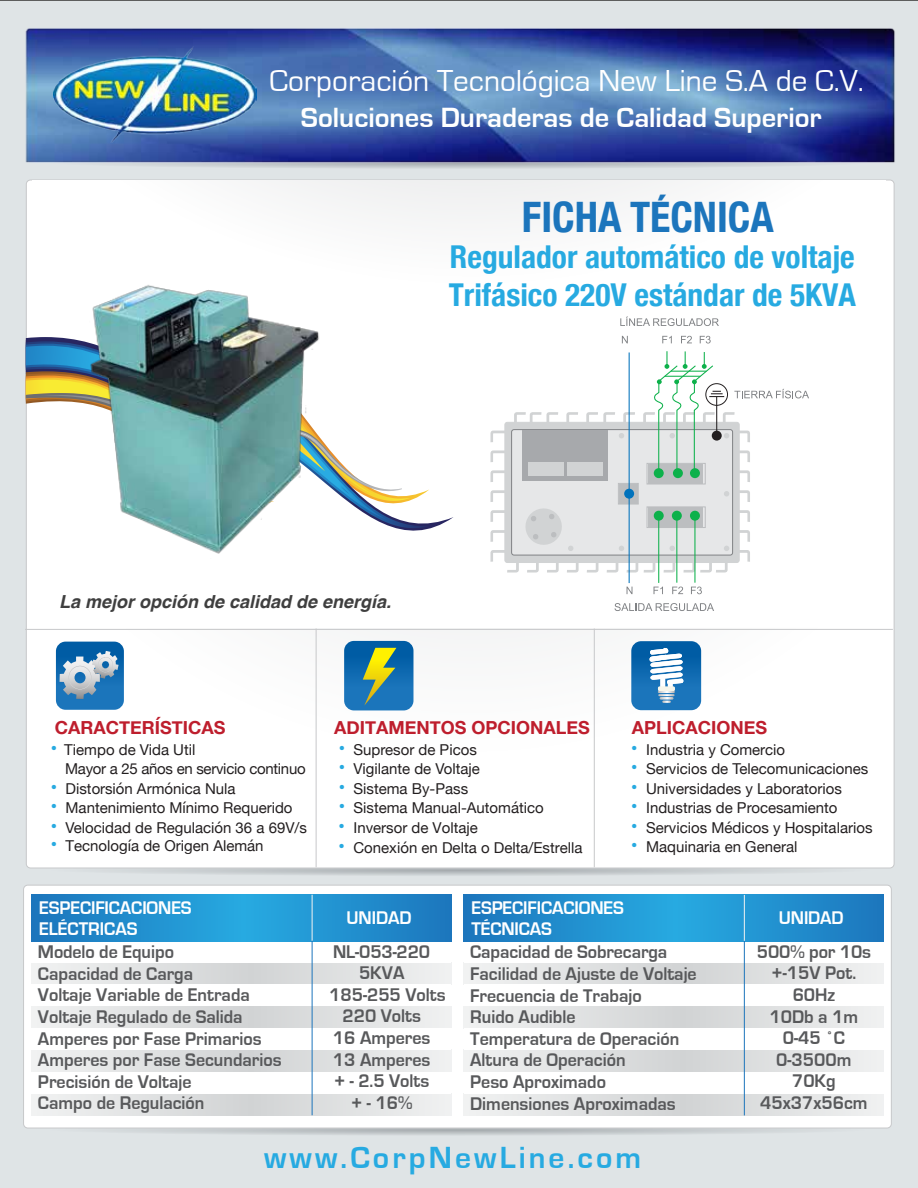
<style>
.page{position:relative;width:918px;height:1188px;background:#fff}
.page>*{position:absolute;margin:0;border:0;box-sizing:border-box;transform-origin:0 0}
.t1{font:700 condensed 42px "Helvetica Neue";color:#1c75bc}
.t2{font:700 condensed 31.5px/37.8px "Helvetica Neue";color:#27aae1}
.t3{font:700 31.5px "Eurostile";letter-spacing:.1em;color:#27aae1}
.t4{font:31.2px "Eurostile";color:#fff}
.t5{font:700 28.65px "Eurostile";color:#fff}
.t6{font:700 18.9px/21.6px "Eurostile";color:#58595b;scale:.95 1}
.t7{font:700 18.9px/21.6px "Eurostile";letter-spacing:-.005em;color:#fff;scale:.95 1}
.t8{font:700 18px "Helvetica Neue";color:#be1e2d}
.t9{font:italic 700 18px "Helvetica";color:#3f3f3f}
.t10{font:15px "Helvetica Neue";color:#231f20}
.t11{font:15px/19.5px "Helvetica Neue";letter-spacing:-.02em;color:#231f20}
.s1{font-size:19.5px;color:#27aae1}
</style>
<div class="page">
<div style="left:0;top:2px;width:918px;height:1186px;background:#dfe4e6"></div>
<svg style="left:51px;top:868px;width:816px;height:8px"></svg>
<div style="left:26px;top:180px;width:868px;height:688px;background:#fff;border-radius:4px"></div>
<img style="left:25px;top:28px;width:870px;height:140px">
<svg style="left:26px;top:337px;width:407px;height:192px"></svg>
<img style="left:53px;top:47px;width:203px;height:95px">
<svg style="left:49px;top:1128px;width:817px;height:7px"></svg>
<svg style="left:55px;top:628px;width:681px;height:154px"></svg>
<hr style="left:25px;top:629px;width:868px;height:1px;background:#c7c8ca">
<hr style="left:316px;top:628px;width:1px;height:239px;background:#c7c8ca">
<hr style="left:594px;top:629px;width:1px;height:238px;background:#c7c8ca">
<div style="left:24px;top:885px;width:867px;height:243px;background:#fff;border-radius:4px"></div>
<div style="left:23px;top:885px;width:869px;height:243px;border:1px solid #c7c8ca;border-radius:4px"></div>
<svg style="left:586px;top:555px;width:13px;height:18px"></svg>
<svg style="left:566px;top:412px;width:13px;height:17px"></svg>
<svg style="left:733px;top:509px;width:17px;height:14px"></svg>
<div style="left:512px;top:430px;width:221px;height:125px;background:#e6e7e8;border-radius:2px"></div>
<div style="left:649px;top:508px;width:54px;height:19px;background:#bcbec0"></div>
<div style="left:647px;top:507px;width:59px;height:21px;border:1px solid #bcbec0"></div>
<div style="left:647px;top:463px;width:59px;height:21px;border:1px solid #bcbec0"></div>
<div style="left:619px;top:484px;width:19px;height:19px;background:#bcbec0"></div>
<div style="left:618px;top:483px;width:21px;height:21px;border:1px solid #bcbec0"></div>
<div style="left:522px;top:430px;width:86px;height:50px;background:#a7a9ac"></div>
<div style="left:528px;top:462px;width:36px;height:14px;background:#d1d3d4"></div>
<div style="left:567px;top:462px;width:36px;height:14px;background:#d1d3d4"></div>
<div style="left:624px;top:489px;width:10px;height:10px;background:#0072bc;border-radius:50%"></div>
<hr style="left:629px;top:352px;width:1px;height:231px;background:#0072bc">
<svg style="left:606px;top:546px;width:50px;height:27px"></svg>
<svg style="left:663px;top:546px;width:13px;height:27px"></svg>
<svg style="left:586px;top:411px;width:50px;height:27px"></svg>
<svg style="left:683px;top:529px;width:67px;height:44px"></svg>
<svg style="left:724px;top:490px;width:26px;height:13px"></svg>
<svg style="left:620px;top:316px;width:99px;height:10px"></svg>
<svg style="left:622px;top:336px;width:6px;height:7px"></svg>
<svg style="left:627px;top:587px;width:5px;height:7px"></svg>
<div style="left:672px;top:511px;width:10px;height:10px;background:#0db14b;border-radius:50%"></div>
<div style="left:654px;top:511px;width:10px;height:10px;background:#0db14b;border-radius:50%"></div>
<div style="left:690px;top:511px;width:10px;height:10px;background:#0db14b;border-radius:50%"></div>
<hr style="left:658px;top:514px;width:1px;height:69px;background:#0db14b">
<hr style="left:676px;top:514px;width:1px;height:69px;background:#0db14b">
<hr style="left:694px;top:514px;width:1px;height:69px;background:#0db14b">
<svg style="left:662px;top:336px;width:10px;height:7px"></svg>
<svg style="left:681px;top:336px;width:11px;height:7px"></svg>
<svg style="left:700px;top:336px;width:11px;height:8px"></svg>
<svg style="left:654px;top:587px;width:9px;height:7px"></svg>
<svg style="left:672px;top:587px;width:11px;height:7px"></svg>
<svg style="left:691px;top:587px;width:11px;height:7px"></svg>
<svg style="left:642px;top:351px;width:167px;height:132px"></svg>
<div style="left:705px;top:383px;width:23px;height:23px;border:1px solid #231f20;border-radius:50%"></div>
<svg style="left:615px;top:603px;width:99px;height:8px"></svg>
<svg style="left:490px;top:490px;width:89px;height:83px"></svg>
<svg style="left:490px;top:470px;width:19px;height:13px"></svg>
<svg style="left:490px;top:450px;width:19px;height:13px"></svg>
<svg style="left:490px;top:412px;width:69px;height:31px"></svg>
<svg style="left:56px;top:642px;width:68px;height:68px"></svg>
<svg style="left:344px;top:641px;width:69px;height:69px"></svg>
<svg style="left:631px;top:641px;width:70px;height:69px"></svg>
<svg style="left:31px;top:895px;width:420px;height:220px"></svg>
<svg style="left:464px;top:895px;width:420px;height:220px"></svg>
<img style="left:85px;top:285px;width:246px;height:269px">
<h3 class="t4" style="left:269px;top:64px;width:596px">Corporación Tecnológica New Line S.A de C.V.</h3>
<h3 class="t5" style="left:301px;top:102px;width:522px">Soluciones Duraderas de Calidad Superior</h3>
<h1 class="t1" style="left:522px;top:183px;width:253px">FICHA TÉCNICA</h1>
<h2 class="t2" style="left:449px;top:236px;width:409px">Regulador automático de voltaje<br>Trifásico 220V estándar de 5KVA</h2>
<p class="t9" style="left:59px;top:587px;width:334px">La mejor opción de calidad de energía.</p>
<p class="t8" style="left:55px;top:714px;width:172px">CARACTERÍSTICAS</p>
<p class="t8" style="left:334px;top:714px;width:257px">ADITAMENTOS OPCIONALES</p>
<p class="t8" style="left:632px;top:714px;width:137px">APLICACIONES</p>
<p class="t11" style="left:65px;top:740px;width:242px;text-indent:-15px"><span class="s1">•</span> Tiempo de Vida Util<br>Mayor a 25 años en servicio continuo</p>
<p class="t10" style="left:50px;top:777px;width:187px"><span class="s1">•</span> Distorsión Armónica Nula</p>
<p class="t10" style="left:50px;top:797px;width:244px"><span class="s1">•</span> Mantenimiento Mínimo Requerido</p>
<p class="t10" style="left:50px;top:816px;width:258px"><span class="s1">•</span> Velocidad de Regulación 36 a 69V/s</p>
<p class="t10" style="left:338px;top:738px;width:140px"><span class="s1">•</span> Supresor de Picos</p>
<p class="t10" style="left:338px;top:758px;width:143px"><span class="s1">•</span> Vigilante de Voltaje</p>
<p class="t10" style="left:338px;top:777px;width:131px"><span class="s1">•</span> Sistema By-Pass</p>
<p class="t10" style="left:338px;top:797px;width:207px"><span class="s1">•</span> Sistema Manual-Automático</p>
<p class="t10" style="left:338px;top:817px;width:141px"><span class="s1">•</span> Inversor de Voltaje</p>
<p class="t10" style="left:50px;top:835px;width:215px"><span class="s1">•</span> Tecnología de Origen Alemán</p>
<p class="t10" style="left:338px;top:837px;width:246px"><span class="s1">•</span> Conexión en Delta o Delta/Estrella</p>
<p class="t10" style="left:631px;top:738px;width:156px"><span class="s1">•</span> Industria y Comercio</p>
<p class="t10" style="left:631px;top:758px;width:239px"><span class="s1">•</span> Servicios de Telecomunicaciones</p>
<p class="t10" style="left:631px;top:777px;width:213px"><span class="s1">•</span> Universidades y Laboratorios</p>
<p class="t10" style="left:631px;top:797px;width:208px"><span class="s1">•</span> Industrias de Procesamiento</p>
<p class="t10" style="left:631px;top:816px;width:243px"><span class="s1">•</span> Servicios Médicos y Hospitalarios</p>
<p class="t10" style="left:631px;top:836px;width:168px"><span class="s1">•</span> Maquinaria en General</p>
<p class="t7" style="left:39px;top:897px;width:162px">ESPECIFICACIONES<br>ELÉCTRICAS</p>
<p class="t7" style="left:347px;top:907px;width:70px">UNIDAD</p>
<p class="t6" style="left:38px;top:941px;width:258px">Modelo de Equipo<br>Capacidad de Carga<br>Voltaje Variable de Entrada<br>Voltaje Regulado de Salida<br>Amperes por Fase Primarios<br>Amperes por Fase Secundarios<br>Precisión de Voltaje<br>Campo de Regulación</p>
<p class="t6" style="left:470px;top:942px;width:240px">Capacidad de Sobrecarga<br>Facilidad de Ajuste de Voltaje<br>Frecuencia de Trabajo<br>Ruido Audible<br>Temperatura de Operación<br>Altura de Operación<br>Peso Aproximado<br>Dimensiones Aproximadas</p>
<p class="t7" style="left:471px;top:897px;width:162px">ESPECIFICACIONES<br>TÉCNICAS</p>
<p class="t7" style="left:779px;top:907px;width:70px">UNIDAD</p>
<p class="t6" style="left:333px;top:941px;width:104px">NL-053-220</p>
<p class="t6" style="left:359px;top:963px;width:49px">5KVA</p>
<p class="t6" style="left:329px;top:984px;width:124px">185-255 Volts</p>
<p class="t6" style="left:342px;top:1006px;width:84px">220 Volts</p>
<p class="t6" style="left:333px;top:1027px;width:104px">16 Amperes</p>
<p class="t6" style="left:333px;top:1049px;width:104px">13 Amperes</p>
<p class="t6" style="left:334px;top:1071px;width:102px">+ - 2.5 Volts</p>
<p class="t6" style="left:351px;top:1092px;width:66px">+ - 16%</p>
<p class="t6" style="left:757px;top:941px;width:122px;text-align:center">500% por 10s +-15V Pot.<br>60Hz<br>10Db a 1m<br>0-45 ˚C<br>0-3500m<br>70Kg<br>45x37x56cm</p>
<h2 class="t3" style="left:264px;top:1141px;width:379px">www.CorpNewLine.com</h2>
</div>
